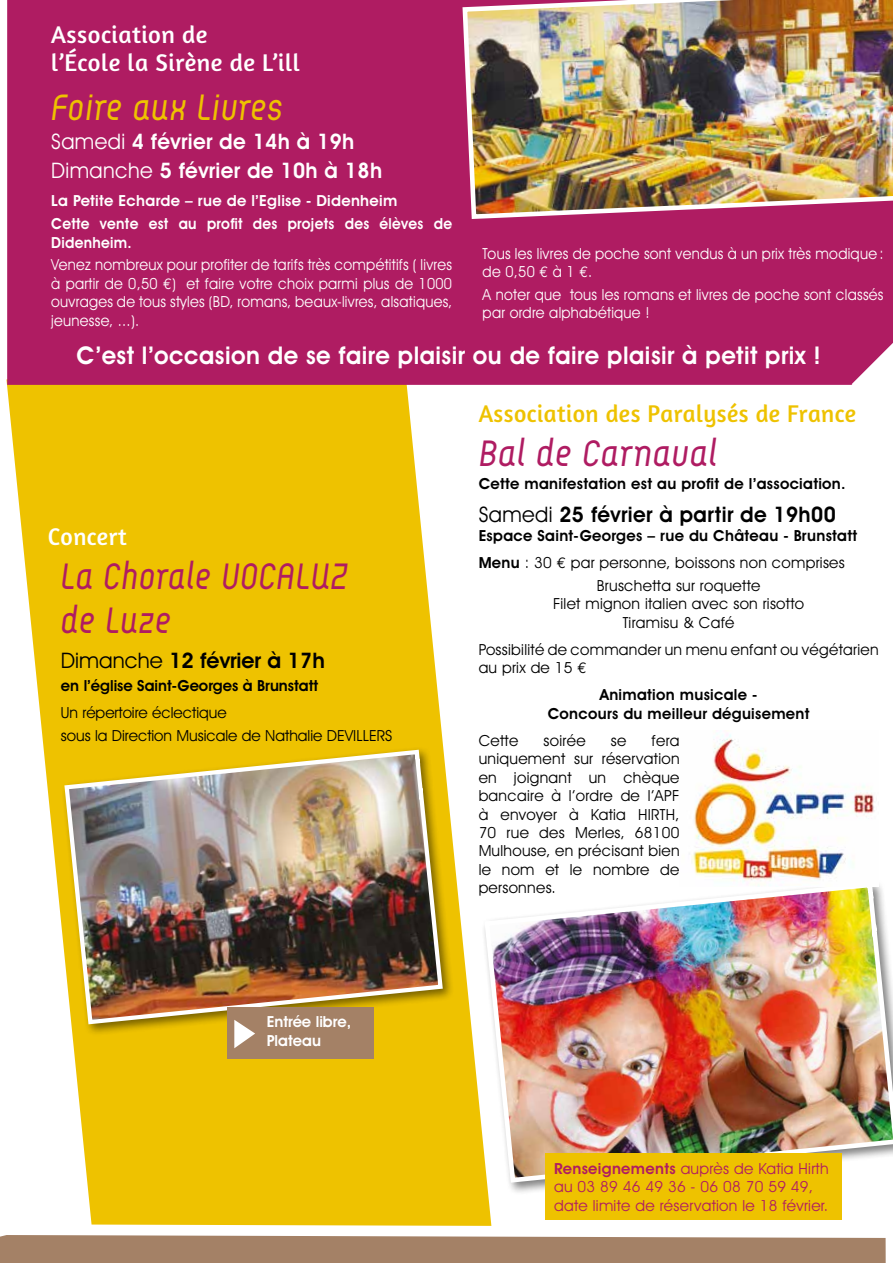
<style>
.page{position:relative;width:893px;height:1263px;background:#fff}
.page>*{position:absolute;margin:0;border:0;box-sizing:border-box;transform-origin:0 0}
.t1{font:italic 36.9px/44.2px "Arcus";letter-spacing:.02em;color:#af1c62;scale:.96 1}
.t2{font:italic 36.9px "Arcus";letter-spacing:.02em;color:#eec200}
.t3{font:italic 36.9px "Arcus";letter-spacing:.02em;color:#af1c62}
.t4{font:600 24.6px "Avant Garde IT Cby BT";letter-spacing:.02em;color:#fff}
.t5{font:24.6px/27.6px "Amaranth";letter-spacing:.02em;color:#fff}
.t6{font:24.6px "Amaranth";letter-spacing:.02em;color:#eec200}
.t7{font:600 21.45px/29px "Avant Garde IT Cby BT";letter-spacing:.02em;color:#fff}
.t8{font:600 21.45px "Avant Garde IT Cby BT";letter-spacing:.02em;color:#000}
.t9{font:600 21.45px "Avant Garde IT Cby BT";color:#000}
.t10{font:15.3px/18.5px "Avant Garde IT Cby BT";letter-spacing:.02em;color:#fff;scale:.94 1}
.t11{font:15.3px/18.5px "Avant Garde IT Cby BT";letter-spacing:.02em;color:#000;text-align:center}
.t12{font:600 15.3px/27.2px "Avant Garde IT Cby BT";letter-spacing:.02em;color:#000}
.t13{font:15.3px/18.5px "Avant Garde IT Cby BT";letter-spacing:.02em;color:#af1c62}
.t14{font:600 15.3px/22.8px "Avant Garde IT Cby BT";letter-spacing:.02em;color:#fff}
.t15{font:15.3px/22.8px "Avant Garde IT Cby BT";color:#000}
.t16{font:600 15.3px "Avant Garde IT Cby BT";color:#000}
.t17{font:600 15.3px/18.5px "Avant Garde IT Cby BT";color:#fff}
.t18{font:600 15.3px "Avant Garde IT Cby BT";letter-spacing:.02em;color:#fff;scale:.94 1}
.s1{font-weight:400}
.s2{font-family:"Euro Mono"}
.s3{font-family:"Euro Mono";font-weight:400}
.s4{font-weight:600}
</style>
<div class="page">
<svg style="left:6px;top:379px;width:475px;height:758px;fill:#eec200"></svg>
<svg style="left:0;top:1137px;width:886px;height:126px"></svg>
<div style="left:7px;top:0;width:886px;height:385px;background:#af1c62"></div>
<img style="left:460px;top:0;width:433px;height:221px">
<img style="left:482px;top:885px;width:411px;height:300px">
<div style="left:61px;top:746px;width:394px;height:290px;background:#000;opacity:.5"></div>
<img style="left:62px;top:747px;width:383px;height:280px">
<img style="left:680px;top:734px;width:199px;height:152px">
<div style="left:545px;top:1153px;width:297px;height:66px;background:#eec200"></div>
<div style="left:228px;top:1007px;width:146px;height:51px;background:#a48166"></div>
<svg style="left:234px;top:1020px;width:21px;height:28px"></svg>
<h2 class="t5" style="left:51px;top:21px;width:250px">Association de<br>l’école la Sirène de L’ill</h2>
<h1 class="t2" style="left:51px;top:85px;width:233px">Foire aux Livres</h1>
<h3 class="t7" style="left:51px;top:126px;width:332px"><span class="s1">Samedi</span> 4 février de 14h à 19h<br><span class="s1">Dimanche</span> 5 février de 10h à 18h</h3>
<p class="t14" style="left:51px;top:190px;width:402px">La Petite Echarde – rue de l’Eglise - Didenheim<br>Cette vente est au profit des projets des élèves de</p>
<p class="t18" style="left:51px;top:233px;width:87px">Didenheim.</p>
<p class="t10" style="left:51px;top:256px;width:428px;text-align:justify">Venez nombreux pour profiter de tarifs très compétitifs ( livres à partir de 0,50 <span class="s2">€</span>) et faire votre choix parmi plus de 1000 ouvrages de tous styles (BD, romans, beaux-livres, alsatiques, jeunesse, ...).</p>
<p class="t10" style="left:483px;top:244px;width:428px">Tous les livres de poche sont vendus à un prix très modique : de 0,50 <span class="s2">€</span> à 1 <span class="s2">€</span>.</p>
<p class="t10" style="left:483px;top:285px;width:428px">A noter que tous les romans et livres de poche sont classés par ordre alphabétique !</p>
<h2 class="t4" style="left:76px;top:340px;width:746px">C’est l’occasion de se faire plaisir ou de faire plaisir à petit prix !</h2>
<h2 class="t5" style="left:48px;top:522px;width:80px">Concert</h2>
<h1 class="t1" style="left:61px;top:554px;width:300px">La Chorale VOCALUZ de Luze</h1>
<h3 class="t9" style="left:61px;top:647px;width:266px"><span class="s1">Dimanche</span> 12 février à 17h</h3>
<p class="t16" style="left:61px;top:676px;width:259px">en l’église Saint-Georges à Brunstatt</p>
<p class="t15" style="left:61px;top:701px;width:333px">Un répertoire éclectique<br>sous la Direction Musicale de Nathalie DEVILLERS</p>
<p class="t17" style="left:267px;top:1012px;width:86px">Entrée libre,<br>Plateau</p>
<h2 class="t6" style="left:479px;top:399px;width:379px">Association des Paralysés de France</h2>
<h1 class="t3" style="left:479px;top:431px;width:240px">Bal de Carnaval</h1>
<p class="t12" style="left:479px;top:470px;width:368px">Cette manifestation est au profit de l’association.</p>
<h3 class="t8" style="left:479px;top:502px;width:359px"><span class="s1">Samedi</span> 25 février à partir de 19h00</h3>
<p class="t12" style="left:479px;top:522px;width:380px">Espace Saint-Georges – rue du Château - Brunstatt<br>Menu <span class="s1">: 30</span> <span class="s3">€</span> <span class="s1">par personne, boissons non comprises</span></p>
<p class="t11" style="left:553px;top:576px;width:253px">Bruschetta sur roquette<br>Filet mignon italien avec son risotto<br>Tiramisu &amp; Café</p>
<p class="t11" style="left:479px;top:640px;width:401px;text-align:left">Possibilité de commander un menu enfant ou végétarien au prix de 15 <span class="s2">€</span></p>
<p class="t12" style="left:548px;top:685px;width:263px;line-height:18.5px;text-align:center">Animation musicale -<br>Concours du meilleur déguisement</p>
<p class="t11" style="left:479px;top:731px;width:41px">Cette</p>
<p class="t11" style="left:544px;top:731px;width:44px">soirée</p>
<p class="t11" style="left:611px;top:731px;width:17px">se</p>
<p class="t11" style="left:479px;top:731px;width:202px;text-align:justify;text-indent:173px">fera uniquement sur réservation en joignant un chèque bancaire à l’ordre de l’APF à envoyer à Katia HIRTH, 70 rue des Merles, 68100<br>Mulhouse, en précisant bien le nom et le nombre de personnes.</p>
<p class="t13" style="left:554px;top:1159px;width:276px"><span class="s4">Renseignements</span> auprès de Katia Hirth au 03 89 46 49 36 - 06 08 70 59 49, date limite de réservation le 18 février.</p>
</div>
